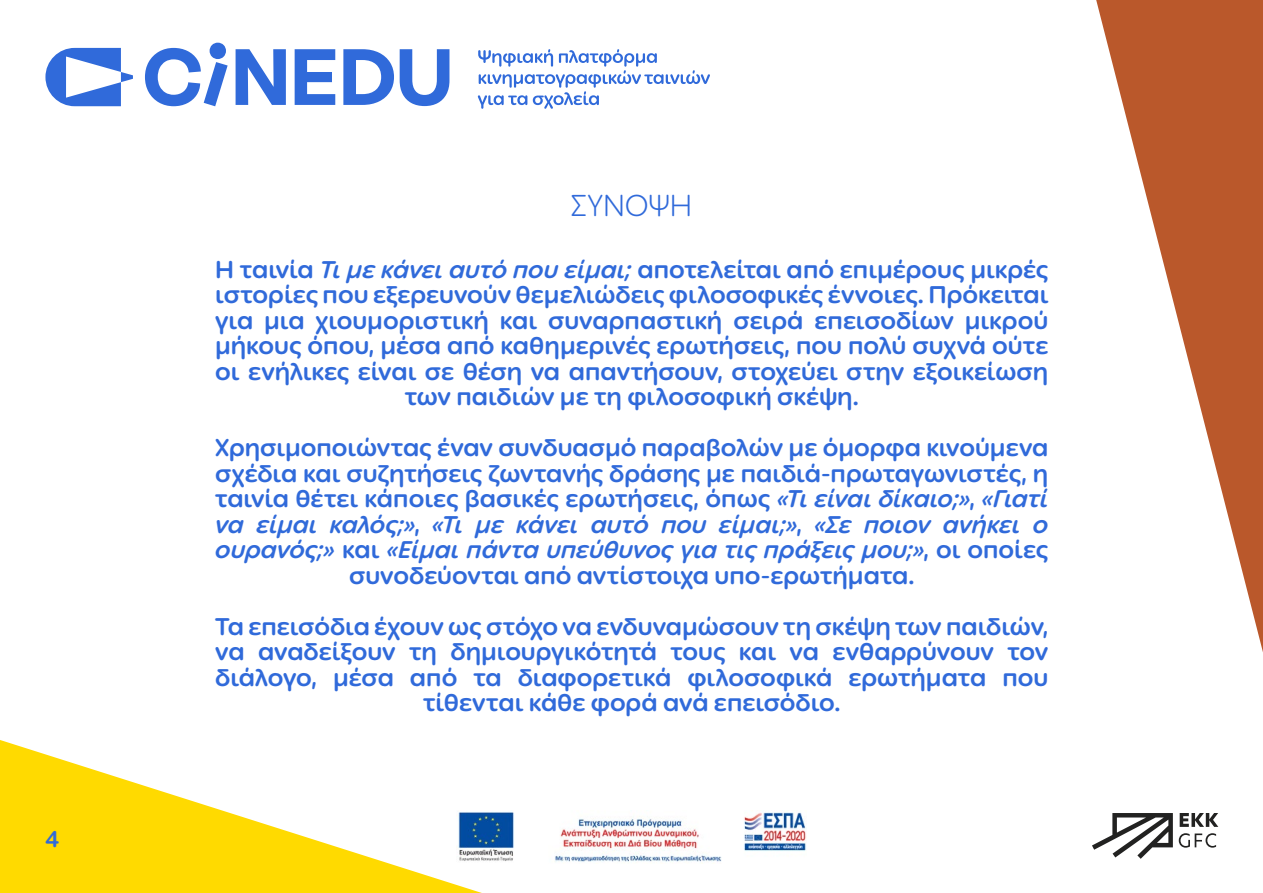
<style>
.page{position:relative;width:1263px;height:893px;background:#fff}
.page>*{position:absolute;margin:0;border:0;box-sizing:border-box;transform-origin:0 0}
.t1{font:300 30px "Ping Round LCG";letter-spacing:-.01em;color:#306ada}
.t2{font:700 24px/25.5px "Ping Round LCG";color:#306ada;text-align:center}
.t3{font:700 22.5px "Ping Round LCG";color:#306ada}
.s1{font-style:italic}
</style>
<div class="page">
<svg style="left:0;top:740px;width:482px;height:153px;fill:#ffda00"></svg>
<svg style="left:1096px;top:0;width:167px;height:652px"></svg>
<svg style="left:45px;top:48px;width:88px;height:58px"></svg>
<svg style="left:145px;top:43px;width:83px;height:63px"></svg>
<svg style="left:236px;top:49px;width:50px;height:56px"></svg>
<svg style="left:295px;top:49px;width:40px;height:56px"></svg>
<svg style="left:343px;top:49px;width:51px;height:56px"></svg>
<svg style="left:400px;top:49px;width:49px;height:57px"></svg>
<svg style="left:478px;top:49px;width:232px;height:60px"></svg>
<svg style="left:1092px;top:813px;width:81px;height:46px"></svg>
<svg style="left:1180px;top:813px;width:38px;height:14px"></svg>
<svg style="left:1179px;top:833px;width:37px;height:15px"></svg>
<img style="left:456px;top:811px;width:350px;height:52px">
<p class="t3" style="left:45px;top:822px;width:16px">4</p>
<p class="t1" style="left:571px;top:184px;width:123px">ΣΥΝΟΨΗ</p>
<p class="t2" style="left:215px;top:255px;width:835px">Η ταινία <span class="s1">Τι με κάνει αυτό που είμαι;</span> αποτελείται από επιμέρους μικρές ιστορίες που εξερευνούν θεμελιώδεις φιλοσοφικές έννοιες. Πρόκειται για μια χιουμοριστική και συναρπαστική σειρά επεισοδίων μικρού μήκους όπου, μέσα από καθημερινές ερωτήσεις, που πολύ συχνά ούτε οι ενήλικες είναι σε θέση να απαντήσουν, στοχεύει στην εξοικείωση των παιδιών με τη φιλοσοφική σκέψη.</p>
<p class="t2" style="left:215px;top:434px;width:835px">Χρησιμοποιώντας έναν συνδυασμό παραβολών με όμορφα κινούμενα σχέδια και συζητήσεις ζωντανής δράσης με παιδιά-πρωταγωνιστές, η ταινία θέτει κάποιες βασικές ερωτήσεις, όπως <span class="s1">«Τι είναι δίκαιο;»</span>, <span class="s1">«Γιατί να είμαι καλός;»</span>, <span class="s1">«Τι με κάνει αυτό που είμαι;»</span>, <span class="s1">«Σε ποιον ανήκει ο ουρανός;»</span> και <span class="s1">«Είμαι πάντα υπεύθυνος για τις πράξεις μου;»</span>, οι οποίες συνοδεύονται από αντίστοιχα υπο-ερωτήματα.</p>
<p class="t2" style="left:215px;top:612px;width:835px">Τα επεισόδια έχουν ως στόχο να ενδυναμώσουν τη σκέψη των παιδιών, να αναδείξουν τη δημιουργικότητά τους και να ενθαρρύνουν τον διάλογο, μέσα από τα διαφορετικά φιλοσοφικά ερωτήματα που τίθενται κάθε φορά ανά επεισόδιο.</p>
</div>
